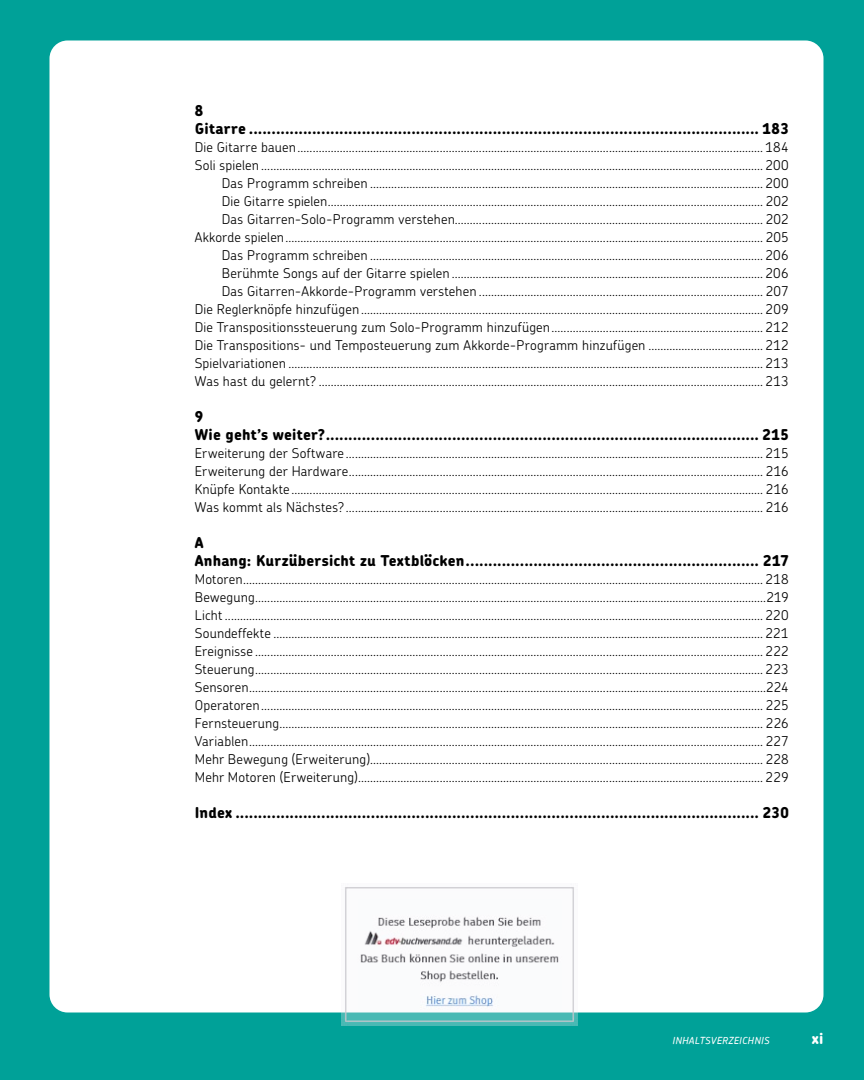
<style>
.page{position:relative;width:864px;height:1080px;background:#00a198}
.page>*{position:absolute;margin:0;border:0;box-sizing:border-box;transform-origin:0 0}
.t1{font:800 15px/18px "Chevin";letter-spacing:.015em;color:#000}
.FooterRecto{font:800 15px "Chevin";color:#fff}
.t2{font:300 13.5px "Chevin";letter-spacing:.015em;color:#000}
.FooterRecto-2{font:italic 500 9.75px "Chevin";letter-spacing:.035em;color:#fff}
</style>
<div class="page">
<div style="left:50px;top:40px;width:774px;height:972px;background:#fff;border-radius:18px"></div>
<img style="left:342px;top:887px;width:236px;height:138px">
<p class="t1" style="left:195px;top:101px;width:595px">8<br>Gitarre ................................................................................................................. 183</p>
<p class="t2" style="left:195px;top:138px;width:595px">Die Gitarre bauen.......................................................................................................................................................... 184</p>
<p class="t2" style="left:195px;top:156px;width:596px">Soli spielen ...................................................................................................................................................................... 200</p>
<p class="t2" style="left:222px;top:174px;width:569px">Das Programm schreiben .................................................................................................................................. 200</p>
<p class="t2" style="left:222px;top:192px;width:568px">Die Gitarre spielen................................................................................................................................................ 202</p>
<p class="t2" style="left:222px;top:210px;width:568px">Das Gitarren-Solo-Programm verstehen...................................................................................................... 202</p>
<p class="t2" style="left:195px;top:228px;width:596px">Akkorde spielen.............................................................................................................................................................. 205</p>
<p class="t2" style="left:222px;top:246px;width:569px">Das Programm schreiben .................................................................................................................................. 206</p>
<p class="t2" style="left:222px;top:264px;width:569px">Berühmte Songs auf der Gitarre spielen ....................................................................................................... 206</p>
<p class="t2" style="left:222px;top:282px;width:569px">Das Gitarren-Akkorde-Programm verstehen .............................................................................................. 207</p>
<p class="t2" style="left:195px;top:300px;width:596px">Die Reglerknöpfe hinzufügen ..................................................................................................................................... 209</p>
<p class="t2" style="left:195px;top:318px;width:596px">Die Transpositionssteuerung zum Solo-Programm hinzufügen...................................................................... 212</p>
<p class="t2" style="left:195px;top:336px;width:596px">Die Transpositions- und Temposteuerung zum Akkorde-Programm hinzufügen ...................................... 212</p>
<p class="t2" style="left:195px;top:354px;width:596px">Spielvariationen ............................................................................................................................................................. 213</p>
<p class="t2" style="left:195px;top:372px;width:596px">Was hast du gelernt? ................................................................................................................................................... 213</p>
<p class="t1" style="left:195px;top:407px;width:596px">9<br>Wie geht’s weiter?................................................................................................ 215</p>
<p class="t2" style="left:195px;top:444px;width:596px">Erweiterung der Software .......................................................................................................................................... 215</p>
<p class="t2" style="left:195px;top:462px;width:595px">Erweiterung der Hardware......................................................................................................................................... 216</p>
<p class="t2" style="left:195px;top:480px;width:595px">Knüpfe Kontakte ............................................................................................................................................................ 216</p>
<p class="t2" style="left:195px;top:498px;width:595px">Was kommt als Nächstes?.......................................................................................................................................... 216</p>
<p class="t1" style="left:195px;top:533px;width:596px">A<br>Anhang: Kurzübersicht zu Textblöcken................................................................. 217</p>
<p class="t2" style="left:195px;top:570px;width:595px">Motoren............................................................................................................................................................................ 218</p>
<p class="t2" style="left:195px;top:588px;width:595px">Bewegung.........................................................................................................................................................................219</p>
<p class="t2" style="left:195px;top:606px;width:596px">Licht .................................................................................................................................................................................. 220</p>
<p class="t2" style="left:195px;top:624px;width:595px">Soundeffekte .................................................................................................................................................................. 221</p>
<p class="t2" style="left:195px;top:642px;width:595px">Ereignisse ........................................................................................................................................................................ 222</p>
<p class="t2" style="left:195px;top:660px;width:595px">Steuerung........................................................................................................................................................................ 223</p>
<p class="t2" style="left:195px;top:678px;width:596px">Sensoren...........................................................................................................................................................................224</p>
<p class="t2" style="left:195px;top:696px;width:595px">Operatoren...................................................................................................................................................................... 225</p>
<p class="t2" style="left:195px;top:714px;width:596px">Fernsteuerung................................................................................................................................................................ 226</p>
<p class="t2" style="left:195px;top:732px;width:596px">Variablen.......................................................................................................................................................................... 227</p>
<p class="t2" style="left:195px;top:750px;width:595px">Mehr Bewegung (Erweiterung).................................................................................................................................. 228</p>
<p class="t2" style="left:195px;top:768px;width:595px">Mehr Motoren (Erweiterung)...................................................................................................................................... 229</p>
<p class="t1" style="left:195px;top:803px;width:596px">Index .................................................................................................................... 230</p>
<p class="FooterRecto-2" style="left:673px;top:1034px;width:98px">INHALTSVERZEICHNIS</p>
<p class="FooterRecto" style="left:812px;top:1029px;width:13px">xi</p>
</div>
